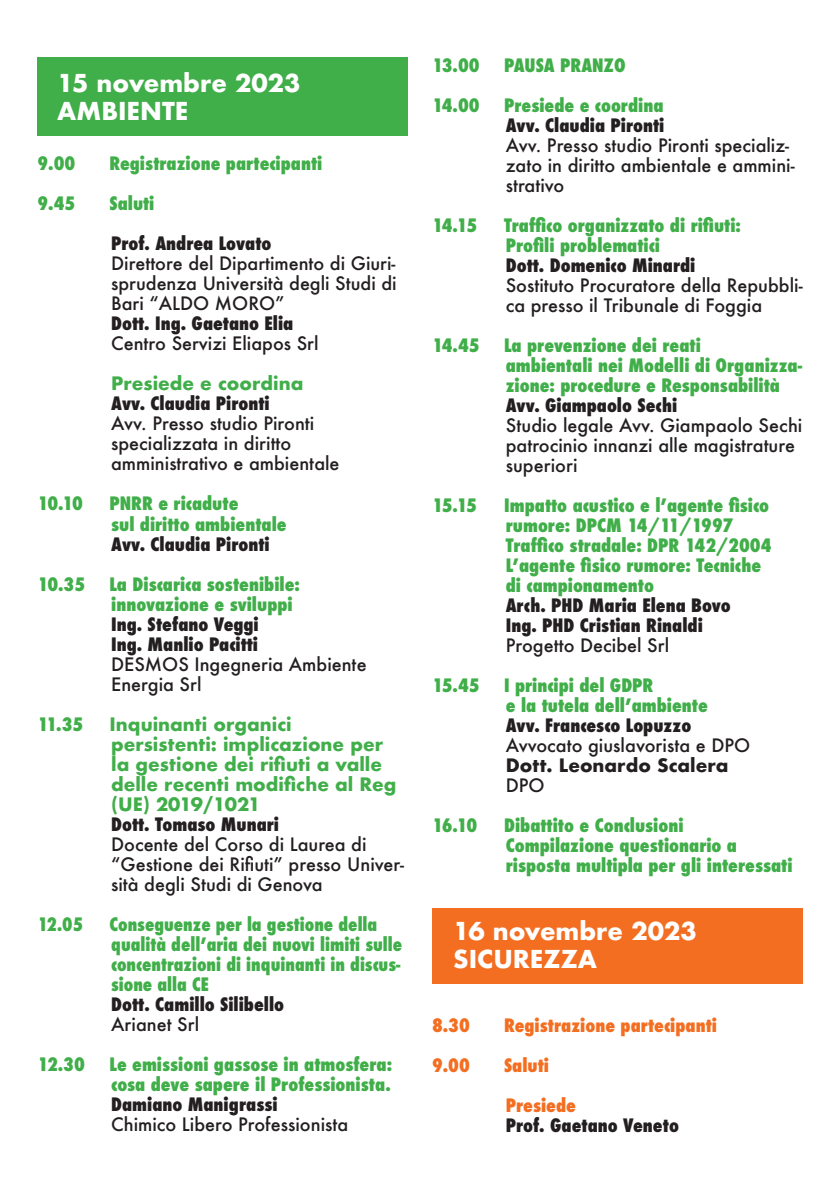
<style>
.page{position:relative;width:840px;height:1191px;background:#fff}
.page>*{position:absolute;margin:0;border:0;box-sizing:border-box;transform-origin:0 0}
.t1{font:700 24px/28.8px "Futura";color:#fff}
.t2{font:800 condensed 18px/20px "Futura";color:#40ae49}
.t3{font:500 18px/20px "Futura";color:#231f20}
.t4{font:800 condensed 18px/20px "Futura";color:#231f20}
.t5{font:700 18px/20px "Futura";color:#40ae49}
.t6{font:800 condensed 18px/20px "Futura";color:#40ae49;scale:.96 1}
.t7{font:800 condensed 18px "Futura";color:#f36e21}
.t8{font:700 18px "Futura";color:#231f20}
</style>
<div class="page">
<div style="left:37px;top:57px;width:371px;height:78px;background:#40ae49"></div>
<div style="left:432px;top:909px;width:370px;height:75px;background:#f36e21"></div>
<h1 class="t1" style="left:57px;top:68px;width:244px">15 novembre 2023<br>AMBIENTE</h1>
<p class="t2" style="left:37px;top:154px;width:39px">9.00</p>
<p class="t2" style="left:109px;top:154px;width:214px">Registrazione partecipanti</p>
<p class="t2" style="left:37px;top:194px;width:39px">9.45</p>
<p class="t2" style="left:109px;top:194px;width:46px">Saluti</p>
<p class="t4" style="left:111px;top:234px;width:162px">Prof. Andrea Lovato</p>
<p class="t3" style="left:111px;top:253px;width:287px;text-align:justify">Direttore del Dipartimento di Giuri&shy;sprudenza Università degli Studi di Bari “ALDO MORO”</p>
<p class="t4" style="left:111px;top:314px;width:184px">Dott. Ing. Gaetano Elia</p>
<p class="t3" style="left:111px;top:333px;width:209px">Centro Servizi Eliapos Srl</p>
<p class="t5" style="left:111px;top:374px;width:193px">Presiede e coordina</p>
<p class="t4" style="left:111px;top:394px;width:160px">Avv. Claudia Pironti</p>
<p class="t3" style="left:111px;top:413px;width:230px">Avv. Presso studio Pironti specializzata in diritto amministrativo e ambientale</p>
<p class="t2" style="left:37px;top:494px;width:47px">10.10</p>
<p class="t2" style="left:109px;top:494px;width:179px">PNRR e ricadute<br>sul diritto ambientale</p>
<p class="t4" style="left:111px;top:534px;width:160px">Avv. Claudia Pironti</p>
<p class="t2" style="left:37px;top:574px;width:49px">10.35</p>
<p class="t2" style="left:109px;top:574px;width:192px">La Discarica sostenibile: innovazione e sviluppi</p>
<p class="t4" style="left:111px;top:614px;width:149px">Ing. Stefano Veggi<br>Ing. Manlio Pacitti</p>
<p class="t3" style="left:111px;top:653px;width:257px">DESMOS Ingegneria Ambiente<br>Energia Srl</p>
<p class="t2" style="left:37px;top:714px;width:47px">11.35</p>
<p class="t5" style="left:109px;top:713px;width:288px">Inquinanti organici persistenti: implicazione per la gestione dei rifiuti a valle delle recenti modifiche al Reg (UE) 2019/1021</p>
<p class="t4" style="left:111px;top:814px;width:169px">Dott. Tomaso Munari</p>
<p class="t3" style="left:111px;top:833px;width:294px">Docente del Corso di Laurea di “Gestione dei Rifiuti” presso Univer&shy;sità degli Studi di Genova</p>
<p class="t6" style="left:37px;top:914px;width:49px">12.05</p>
<p class="t6" style="left:109px;top:914px;width:306px">Conseguenze per la gestione della qualità dell’aria dei nuovi limiti sulle concentrazioni di inquinanti in discus&shy;sione alla CE</p>
<p class="t4" style="left:111px;top:994px;width:174px">Dott. Camillo Silibello</p>
<p class="t3" style="left:111px;top:1013px;width:90px">Arianet Srl</p>
<p class="t2" style="left:37px;top:1054px;width:49px">12.30</p>
<p class="t2" style="left:109px;top:1054px;width:284px">Le emissioni gassose in atmosfera: cosa deve sapere il Professionista.</p>
<p class="t4" style="left:111px;top:1094px;width:168px">Damiano Manigrassi</p>
<p class="t3" style="left:111px;top:1113px;width:238px">Chimico Libero Professionista</p>
<p class="t2" style="left:432px;top:55px;width:49px">13.00</p>
<p class="t2" style="left:504px;top:55px;width:123px">PAUSA PRANZO</p>
<p class="t2" style="left:432px;top:95px;width:49px">14.00</p>
<p class="t2" style="left:504px;top:95px;width:161px">Presiede e coordina</p>
<p class="t4" style="left:505px;top:115px;width:160px">Avv. Claudia Pironti</p>
<p class="t3" style="left:505px;top:135px;width:290px">Avv. Presso studio Pironti specializ&shy;zato in diritto ambientale e ammini&shy;strativo</p>
<p class="t2" style="left:432px;top:215px;width:47px">14.15</p>
<p class="t2" style="left:504px;top:215px;width:238px">Traffico organizzato di rifiuti:<br>Profili problematici</p>
<p class="t4" style="left:505px;top:255px;width:191px">Dott. Domenico Minardi</p>
<p class="t3" style="left:505px;top:275px;width:298px">Sostituto Procuratore della Repubbli&shy;ca presso il Tribunale di Foggia</p>
<p class="t2" style="left:432px;top:335px;width:49px">14.45</p>
<p class="t2" style="left:504px;top:335px;width:299px">La prevenzione dei reati<br>ambientali nei Modelli di Organizza&shy;zione: procedure e Responsabilità</p>
<p class="t4" style="left:505px;top:395px;width:173px">Avv. Giampaolo Sechi</p>
<p class="t3" style="left:505px;top:415px;width:298px">Studio legale Avv. Giampaolo Sechi patrocinio innanzi alle magistrature superiori</p>
<p class="t2" style="left:432px;top:495px;width:47px">15.15</p>
<p class="t2" style="left:504px;top:495px;width:269px">Impatto acustico e l’agente fisico rumore: DPCM 14/11/1997<br>Traffico stradale: DPR 142/2004<br>L’agente fisico rumore: Tecniche di campionamento</p>
<p class="t4" style="left:505px;top:595px;width:226px">Arch. PHD Maria Elena Bovo<br>Ing. PHD Cristian Rinaldi</p>
<p class="t3" style="left:505px;top:635px;width:165px">Progetto Decibel Srl</p>
<p class="t2" style="left:432px;top:675px;width:49px">15.45</p>
<p class="t2" style="left:504px;top:675px;width:205px">I principi del GDPR<br>e la tutela dell’ambiente</p>
<p class="t4" style="left:505px;top:715px;width:187px">Avv. Francesco Lopuzzo</p>
<p class="t3" style="left:505px;top:735px;width:246px">Avvocato giuslavorista e DPO</p>
<p class="t8" style="left:505px;top:752px;width:224px">Dott. Leonardo Scalera</p>
<p class="t3" style="left:505px;top:775px;width:40px">DPO</p>
<p class="t2" style="left:432px;top:815px;width:47px">16.10</p>
<p class="t2" style="left:504px;top:815px;width:290px">Dibattito e Conclusioni<br>Compilazione questionario a risposta multipla per gli interessati</p>
<h1 class="t1" style="left:453px;top:916px;width:245px">16 novembre 2023<br>SICUREZZA</h1>
<p class="t7" style="left:432px;top:1013px;width:39px">8.30</p>
<p class="t7" style="left:504px;top:1013px;width:214px">Registrazione partecipanti</p>
<p class="t7" style="left:432px;top:1053px;width:39px">9.00</p>
<p class="t7" style="left:504px;top:1053px;width:46px">Saluti</p>
<p class="t7" style="left:505px;top:1093px;width:72px">Presiede</p>
<p class="t4" style="left:505px;top:1115px;width:175px">Prof. Gaetano Veneto</p>
</div>
